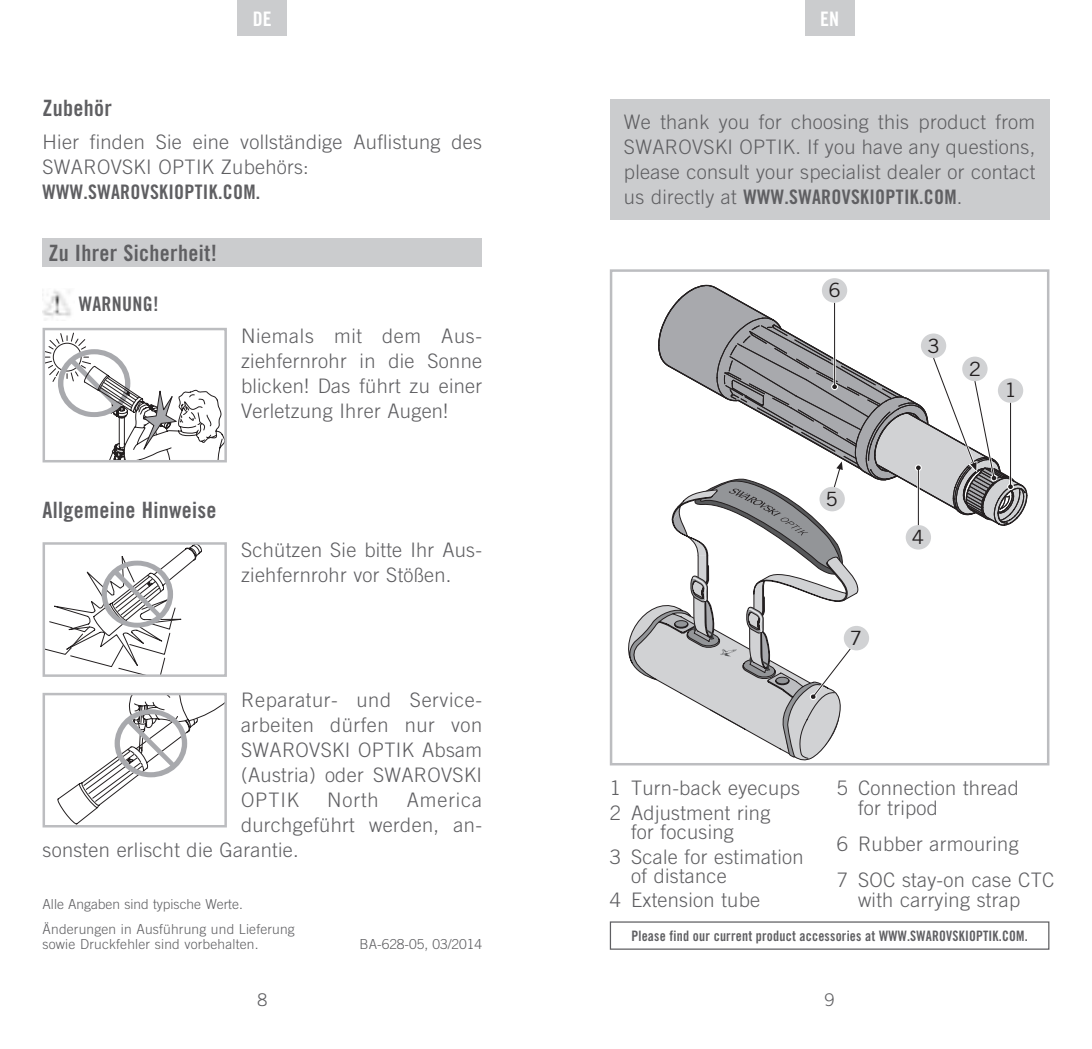
<style>
.page{position:relative;width:1092px;height:1049px;background:#fff}
.page>*{position:absolute;margin:0;border:0;box-sizing:border-box;transform-origin:0 0}
.t1{font:22.5px "Trade Gothic Bold Cond Twenty";letter-spacing:.015em;color:#5f5f62}
.t2{font:300 20px/25px "Trade Gothic";letter-spacing:.015em;color:#5f5f62}
.t3{font:20px "Trade Gothic Bold Cond Twenty";letter-spacing:.015em;color:#5f5f62}
.t4{font:300 20px "Trade Gothic";letter-spacing:.045em;color:#5f5f62}
.t5{font:20px "Trade Gothic Bold Cond Twenty";color:#fff}
.t6{font:19.75px "Trade Gothic";color:#231f20}
.t7{font:300 17.5px "Trade Gothic";color:#5f5f62}
.t8{font:14.5px "Trade Gothic Bold Cond Twenty";letter-spacing:.015em;color:#5f5f62;scale:.95 1}
.t9{font:300 13.75px/25px "Trade Gothic";letter-spacing:.015em;color:#5f5f62}
.s1{font-family:"Trade Gothic Bold Cond Twenty";font-weight:400}
.s2{font-family:"Trade Gothic";font-weight:300}
</style>
<div class="page">
<div style="left:237px;top:0;width:50px;height:35px;background:#cbccce"></div>
<div style="left:804px;top:0;width:50px;height:35px;background:#cbccce"></div>
<div style="left:609px;top:99px;width:440px;height:121px;background:#cbccce"></div>
<div style="left:609px;top:921px;width:440px;height:29px;border:1px solid #5f5f62"></div>
<svg style="left:628px;top:284px;width:399px;height:477px"></svg>
<div style="left:821px;top:278px;width:26px;height:25px;background:#d1d2d4;border-radius:50%"></div>
<div style="left:819px;top:487px;width:25px;height:24px;background:#d1d2d4;border-radius:50%"></div>
<div style="left:843px;top:626px;width:26px;height:24px;background:#d1d2d4;border-radius:50%"></div>
<div style="left:609px;top:269px;width:440px;height:496px;border:2px solid #bcbdc0"></div>
<div style="left:43px;top:238px;width:439px;height:28px;background:#cbccce"></div>
<svg style="left:46px;top:332px;width:178px;height:127px"></svg>
<div style="left:43px;top:328px;width:184px;height:134px;border:2px solid #bcbdc0"></div>
<img style="left:43px;top:290px;width:28px;height:31px">
<svg style="left:57px;top:696px;width:167px;height:128px"></svg>
<div style="left:43px;top:693px;width:184px;height:134px;border:2px solid #bcbdc0"></div>
<svg style="left:46px;top:545px;width:156px;height:129px"></svg>
<div style="left:43px;top:542px;width:184px;height:135px;border:2px solid #bcbdc0"></div>
<p class="t5" style="left:253px;top:7px;width:20px">DE</p>
<p class="t1" style="left:43px;top:95px;width:71px">Zubehör</p>
<p class="t2" style="left:43px;top:129px;width:441px">Hier finden Sie eine vollständige Auflistung des<br>SWAROVSKI OPTIK Zubehörs:</p>
<p class="t3" style="left:43px;top:179px;width:15px">WWW</p>
<p class="t3" style="left:83px;top:179px;width:26px">.SWAROV</p>
<p class="t3" style="left:150px;top:179px;width:112px">SKIOPTIK.COM.</p>
<p class="t1" style="left:48px;top:239px;width:170px">Zu Ihrer Sicherheit!</p>
<p class="t3" style="left:79px;top:292px;width:81px">WARNUNG!</p>
<p class="t2" style="left:241px;top:323px;width:242px;text-align:justify">Niemals mit dem Aus&shy;ziehfernrohr in die Sonne blicken! Das führt zu einer Verletzung Ihrer Augen!</p>
<p class="t1" style="left:43px;top:496px;width:175px">Allgemeine Hinweise</p>
<p class="t2" style="left:241px;top:537px;width:242px">Schützen Sie bitte Ihr Aus&shy;ziehfernrohr vor Stößen.</p>
<p class="t2" style="left:241px;top:687px;width:242px;text-align:justify">Reparatur- und Service&shy;arbeiten dürfen nur von SWAROVSKI OPTIK Absam (Austria) oder SWAROVSKI OPTIK</p>
<p class="t2" style="left:327px;top:787px;width:53px">North</p>
<p class="t4" style="left:407px;top:788px;width:77px">America</p>
<p class="t2" style="left:241px;top:812px;width:242px">durchgeführt werden, an-</p>
<p class="t2" style="left:43px;top:837px;width:257px">sonsten erlischt die Garantie.</p>
<p class="t9" style="left:43px;top:891px;width:254px">Alle Angaben sind typische Werte.<br>Änderungen in Ausführung und Lieferung</p>
<p class="t9" style="left:43px;top:931px;width:217px">sowie Druckfehler sind vorbehalten.</p>
<p class="t9" style="left:359px;top:931px;width:124px">BA-628-05, 03/2014</p>
<p class="t7" style="left:257px;top:989px;width:11px">8</p>
<p class="t5" style="left:820px;top:7px;width:20px">EN</p>
<p class="t5" style="left:820px;top:7px;width:20px">DE</p>
<p class="t2" style="left:624px;top:109px;width:413px;text-align:justify">We thank you for choosing this product from SWAROVSKI OPTIK. If you have any questions, please consult your specialist dealer or contact us directly at <span class="s1">WWW</span></p>
<p class="t3" style="left:784px;top:185px;width:26px">.SWAROV</p>
<p class="t3" style="left:851px;top:185px;width:113px">SKIOPTIK.COM <span class="s2">.</span></p>
<p class="t6" style="left:828px;top:278px;width:14px">6</p>
<p class="t6" style="left:825px;top:487px;width:14px">5</p>
<p class="t6" style="left:849px;top:626px;width:14px">7</p>
<p class="t6" style="left:927px;top:334px;width:14px">3</p>
<p class="t6" style="left:968px;top:357px;width:14px">2</p>
<p class="t6" style="left:1004px;top:378px;width:14px">1</p>
<p class="t6" style="left:911px;top:525px;width:14px">4</p>
<p class="t2" style="left:609px;top:775px;width:191px">1 Turn-back eyecups<br>2 Adjustment ring</p>
<p class="t2" style="left:609px;top:819px;width:195px;text-indent:21px">for focusing<br>3 Scale for estimation</p>
<p class="t2" style="left:609px;top:863px;width:152px;text-align:center">of distance<br>4 Extension tube</p>
<p class="t2" style="left:857px;top:778px;width:162px;line-height:20px;text-indent:-21px">5 Connection thread for tripod</p>
<p class="t2" style="left:836px;top:826px;width:219px;line-height:35.5px">6 Rubber armouring<br>7 SOC stay-on case CTC</p>
<p class="t2" style="left:857px;top:887px;width:164px">with carrying strap</p>
<p class="t8" style="left:631px;top:927px;width:418px">Please find our current product accessories at www.swarovskioptik.com.</p>
<p class="t7" style="left:824px;top:989px;width:11px">9</p>
</div>
